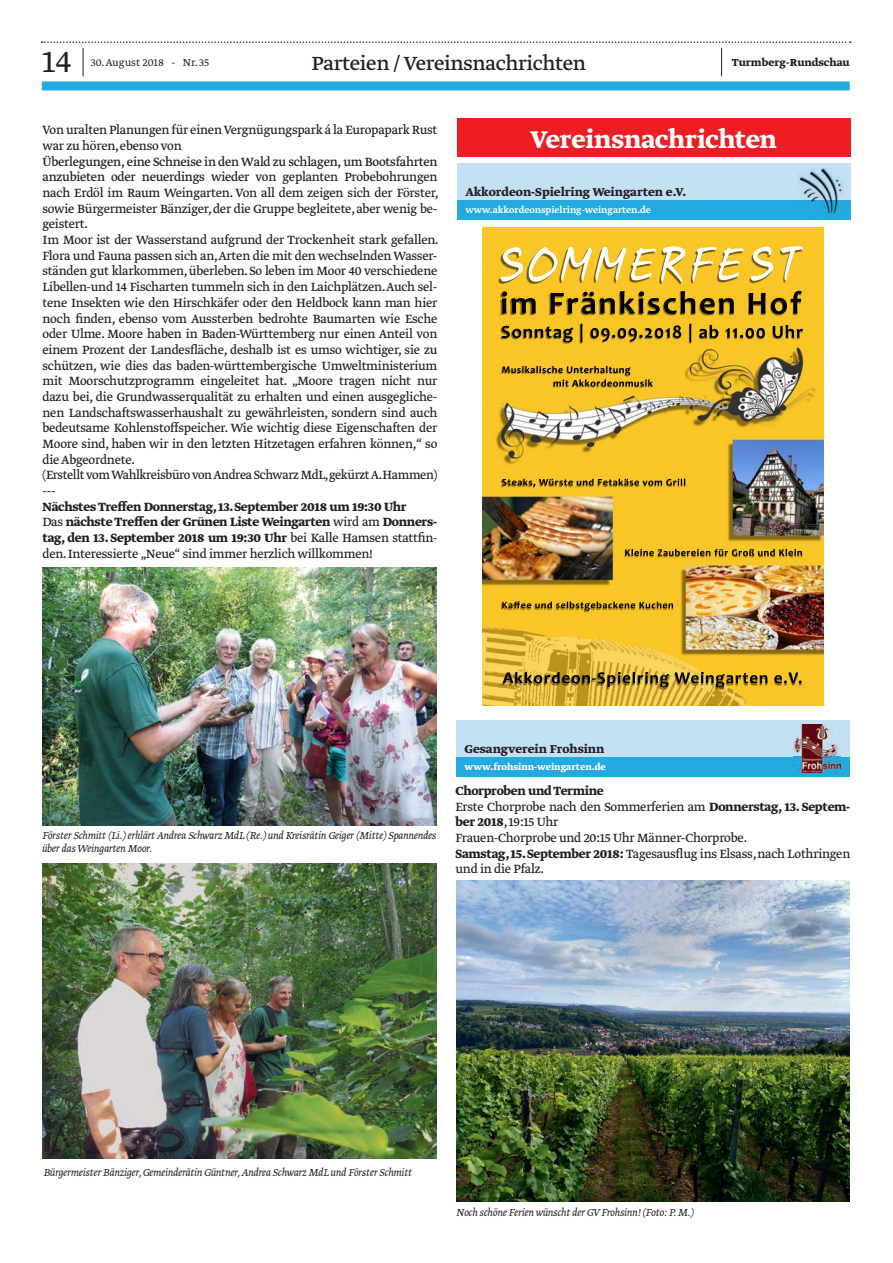
<style>
.page{position:relative;width:893px;height:1263px;background:#fff}
.page>*{position:absolute;margin:0;border:0;box-sizing:border-box;transform-origin:0 0}
.t1{font:300 36px "Greta Text Std";color:#231f20}
.t2{font:700 28.5px "Greta Text Std";letter-spacing:-.01em;color:#fff}
.t3{font:22.5px "Greta Text Std";letter-spacing:-.015em;color:#231f20}
.t4{font:14.1px/15.6px "Greta Text Std Regular Min";letter-spacing:-.02em;color:#231f20}
.t5{font:700 14.1px/15.6px "Greta Text Std";letter-spacing:-.02em;color:#231f20}
.t6{font:14.1px/15.8px "Greta Text Std";letter-spacing:-.02em;color:#231f20}
.t7{font:700 13.5px "Greta Text Std";color:#231f20}
.t8{font:italic 300 12px/13.5px "Greta Text Std";letter-spacing:-.02em;color:#231f20}
.t9{font:300 12px "Greta Text Std";color:#231f20}
.t10{font:700 12px "Greta Text Std";color:#231f20}
.t11{font:500 10.5px "Greta Text Std";color:#fff}
.t12{font:700 10.5px "Greta Text Std";color:#fff}
.s1{font-family:"Greta Text Std Regular Min"}
.s2{font-family:"Greta Text Std Regular Min";font-weight:400}
.s3{font-family:"Greta Text Std";font-weight:700}
</style>
<div class="page">
<svg style="left:42px;top:41px;width:809px;height:35px"></svg>
<div style="left:42px;top:81px;width:808px;height:9px;background:#24aae1"></div>
<div style="left:456px;top:720px;width:394px;height:57px;background:#c3e0f4"></div>
<div style="left:456px;top:757px;width:394px;height:20px;background:#24aae1"></div>
<img style="left:793px;top:724px;width:47px;height:49px">
<div style="left:457px;top:119px;width:393px;height:38px;background:#ee1d23"></div>
<img style="left:43px;top:567px;width:393px;height:259px">
<img style="left:43px;top:863px;width:393px;height:295px">
<div style="left:457px;top:163px;width:393px;height:57px;background:#c3e0f4"></div>
<div style="left:457px;top:200px;width:393px;height:20px;background:#24aae1"></div>
<img style="left:798px;top:167px;width:46px;height:47px">
<img style="left:483px;top:227px;width:340px;height:478px">
<img style="left:456px;top:880px;width:394px;height:322px">
<h1 class="t1" style="left:42px;top:41px;width:32px">14</h1>
<p class="t9" style="left:91px;top:56px;width:120px">30. August 2018 - Nr. 35</p>
<p class="t10" style="left:732px;top:56px;width:119px">Turmberg-Rundschau</p>
<h3 class="t3" style="left:312px;top:50px;width:276px">Parteien / Vereinsnachrichten</h3>
<p class="t4" style="left:43px;top:123px;width:396px">Von uralten Planungen für einen Vergnügungspark á la Europapark Rust war zu hören, ebenso von</p>
<p class="t6" style="left:43px;top:154px;width:396px">Überlegungen, eine Schneise in den Wald zu schlagen, um Bootsfahrten anzubieten oder neuerdings wieder <span class="s1">von geplanten Probebohrungen</span></p>
<p class="t4" style="left:43px;top:186px;width:398px">nach Erdöl im Raum Weingarten. Von all dem zeigen sich der Förster, sowie Bürgermeister Bänziger, der die Gruppe begleitete, aber wenig be&shy;geistert.<br>Im Moor ist der Wasserstand aufgrund der Trockenheit stark gefallen.<br>Flora und Fauna passen sich an,Arten die mit den wechselnden Wasser&shy;ständen gut klarkommen, überleben. So leben im Moor 40 verschiedene Libellen-und 14 Fischarten tummeln sich in den Laichplätzen.Auch sel&shy;tene Insekten wie den Hirschkäfer oder den Heldbock kann man hier noch finden, ebenso vom Aussterben bedrohte Baumarten wie Esche oder Ulme. Moore haben in Baden-Württemberg nur einen Anteil von einem Prozent der Landesfläche, deshalb ist es umso wichtiger, sie zu schützen, wie dies das baden-württembergische Umweltministerium mit Moorschutzprogramm eingeleitet hat. „Moore tragen nicht nur dazu bei, die Grundwasserqualität zu erhalten und einen ausgegliche&shy;nen Landschaftswasserhaushalt zu gewährleisten, sondern sind auch bedeutsame Kohlenstoffspeicher. Wie wichtig diese Eigenschaften der Moore sind, haben wir in den letzten Hitzetagen erfahren können,“ so die Abgeordnete.<br>(Erstellt vom Wahlkreisbüro von Andrea Schwarz MdL,gekürzt A.Hammen) ---</p>
<p class="t5" style="left:43px;top:499px;width:396px">Nächstes Treffen Donnerstag, 13. September 2018 um 19:30 Uhr<br><span class="s2">Das</span> nächste Treffen der Grünen Liste Weingarten <span class="s2">wird am</span> Donners&shy;tag, den 13. September 2018 um 19:30 Uhr <span class="s2">bei Kalle Hamsen stattfin-</span></p>
<p class="t4" style="left:43px;top:546px;width:332px">den. Interessierte „Neue“ sind immer herzlich willkommen!</p>
<h2 class="t2" style="left:531px;top:123px;width:248px">Vereinsnachrichten</h2>
<p class="t7" style="left:465px;top:184px;width:222px">Akkordeon-Spielring Weingarten e.V.</p>
<p class="t11" style="left:465px;top:204px;width:187px">www.akkordeonspielring-weingarten.de</p>
<p class="t8" style="left:42px;top:829px;width:396px">Förster Schmitt (Li.) erklärt Andrea Schwarz MdL (Re.) und Kreisrätin Geiger (Mitte) Spannendes über das Weingarten Moor.</p>
<p class="t7" style="left:465px;top:741px;width:141px">Gesangverein Frohsinn</p>
<p class="t12" style="left:465px;top:760px;width:143px">www.frohsinn-weingarten.de</p>
<p class="t5" style="left:455px;top:784px;width:150px">Chorproben und Termine</p>
<p class="t4" style="left:455px;top:799px;width:396px">Erste Chorprobe nach den Sommerferien am <span class="s3">Donnerstag, 13. Septem&shy;ber 2018</span>, 19:15 Uhr<br>Frauen-Chorprobe und 20:15 Uhr Männer-Chorprobe.<br><span class="s3">Samstag, 15. September 2018:</span> Tagesausflug ins Elsass, nach Lothringen und in die Pfalz.</p>
<p class="t8" style="left:43px;top:1166px;width:370px">Bürgermeister Bänziger, Gemeinderätin Güntner, Andrea Schwarz MdL und Förster Schmitt</p>
<p class="t8" style="left:456px;top:1207px;width:239px">Noch schöne Ferien wünscht der GV Frohsinn! (Foto: P. M.)</p>
</div>
